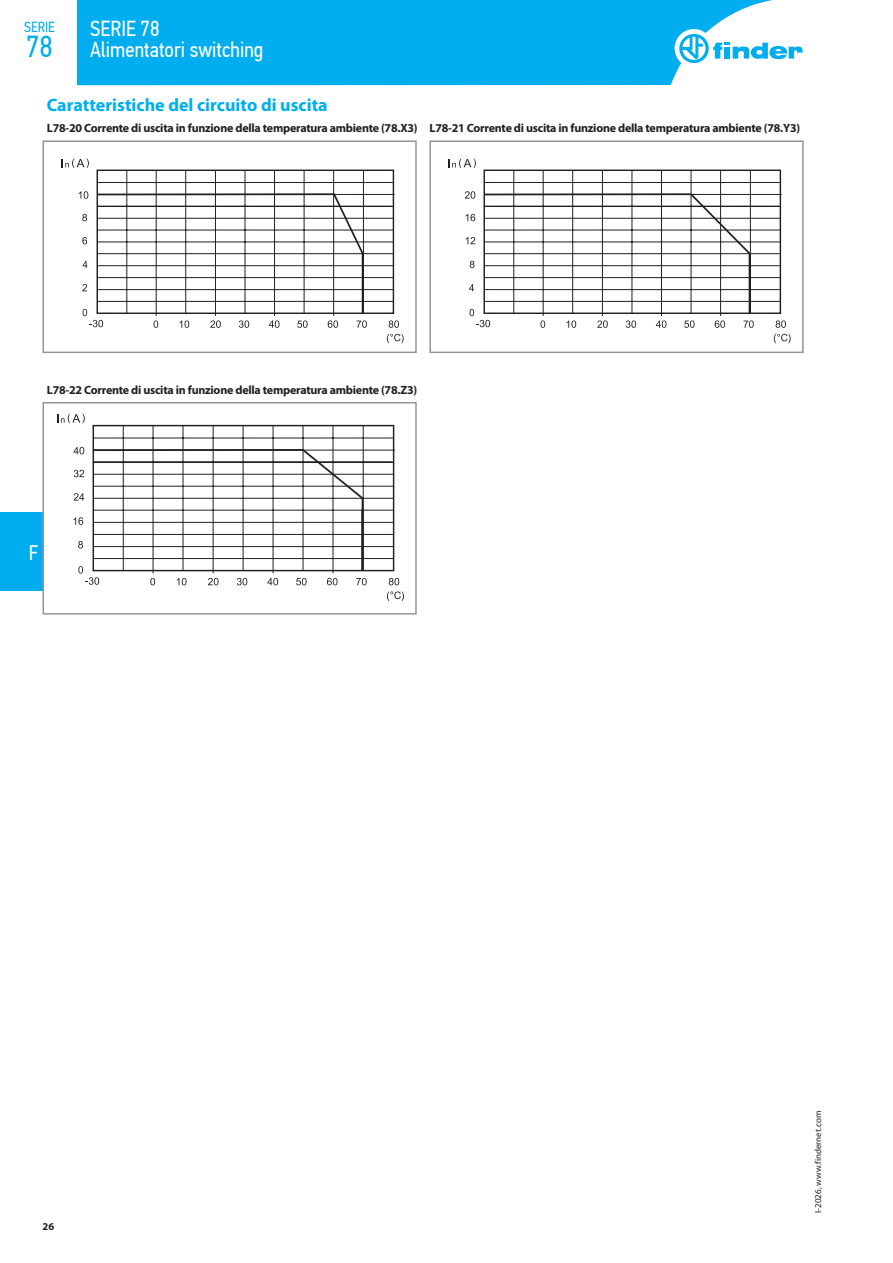
<style>
.page{position:relative;width:893px;height:1263px;background:#fff}
.page>*{position:absolute;margin:0;border:0;box-sizing:border-box;transform-origin:0 0}
.t1{font:30.3px "PF Din Text Cond Pro";color:#00aeef}
.t2{font:21.75px/21px "PF Din Text Cond Pro";color:#fff}
.t3{font:21px "PF Din Text Cond Pro";color:#fff}
.t4{font:700 18px "Myriad Pro";color:#00aeef}
.t5{font:14.55px "PF Din Text Cond Pro";color:#00aeef}
.t6{font:700 12px "Myriad Pro";letter-spacing:-.02em;color:#231f20}
.t7{font:700 10.5px "Myriad Pro";color:#231f20}
.t8{font:9px "Myriad Pro";color:#231f20}
</style>
<div class="page">
<div style="left:0;top:512px;width:43px;height:79px;background:#00aeef"></div>
<hr style="left:97px;top:253px;width:296px;height:1px;background:#231f20">
<hr style="left:97px;top:289px;width:296px;height:1px;background:#231f20">
<hr style="left:97px;top:277px;width:296px;height:1px;background:#231f20">
<hr style="left:97px;top:301px;width:296px;height:1px;background:#231f20">
<hr style="left:97px;top:182px;width:296px;height:1px;background:#231f20">
<hr style="left:97px;top:206px;width:296px;height:1px;background:#231f20">
<hr style="left:97px;top:242px;width:296px;height:1px;background:#231f20">
<hr style="left:97px;top:230px;width:296px;height:1px;background:#231f20">
<hr style="left:363px;top:170px;width:1px;height:143px;background:#231f20">
<hr style="left:333px;top:170px;width:1px;height:146px;background:#231f20">
<hr style="left:304px;top:170px;width:1px;height:143px;background:#231f20">
<hr style="left:245px;top:170px;width:1px;height:143px;background:#231f20">
<hr style="left:185px;top:170px;width:1px;height:143px;background:#231f20">
<hr style="left:127px;top:170px;width:1px;height:143px;background:#231f20">
<hr style="left:274px;top:170px;width:1px;height:146px;background:#231f20">
<hr style="left:215px;top:170px;width:1px;height:146px;background:#231f20">
<hr style="left:156px;top:170px;width:1px;height:146px;background:#231f20">
<hr style="left:98px;top:265px;width:295px;height:1px;background:#231f20">
<svg style="left:389px;top:320px;width:10px;height:8px"></svg>
<svg style="left:387px;top:334px;width:17px;height:9px"></svg>
<hr style="left:97px;top:218px;width:297px;height:1px;background:#231f20">
<hr style="left:97px;top:194px;width:298px;height:1px;background:#231f20">
<div style="left:97px;top:170px;width:297px;height:144px;border:1px solid #231f20"></div>
<svg style="left:62px;top:159px;width:27px;height:9px"></svg>
<svg style="left:79px;top:191px;width:288px;height:137px"></svg>
<div style="left:43px;top:140px;width:374px;height:213px;border:2px solid #939598"></div>
<hr style="left:484px;top:253px;width:296px;height:1px;background:#231f20">
<hr style="left:484px;top:289px;width:296px;height:1px;background:#231f20">
<hr style="left:484px;top:277px;width:296px;height:1px;background:#231f20">
<hr style="left:484px;top:301px;width:296px;height:1px;background:#231f20">
<hr style="left:484px;top:182px;width:296px;height:1px;background:#231f20">
<hr style="left:484px;top:206px;width:296px;height:1px;background:#231f20">
<hr style="left:484px;top:242px;width:296px;height:1px;background:#231f20">
<hr style="left:484px;top:230px;width:296px;height:1px;background:#231f20">
<hr style="left:750px;top:170px;width:1px;height:143px;background:#231f20">
<hr style="left:720px;top:170px;width:1px;height:146px;background:#231f20">
<hr style="left:691px;top:170px;width:1px;height:143px;background:#231f20">
<hr style="left:632px;top:170px;width:1px;height:143px;background:#231f20">
<hr style="left:572px;top:170px;width:1px;height:143px;background:#231f20">
<hr style="left:513px;top:170px;width:1px;height:143px;background:#231f20">
<hr style="left:661px;top:170px;width:1px;height:146px;background:#231f20">
<hr style="left:602px;top:170px;width:1px;height:146px;background:#231f20">
<hr style="left:543px;top:170px;width:1px;height:146px;background:#231f20">
<hr style="left:484px;top:265px;width:296px;height:1px;background:#231f20">
<svg style="left:776px;top:320px;width:10px;height:8px"></svg>
<svg style="left:774px;top:334px;width:17px;height:9px"></svg>
<hr style="left:484px;top:218px;width:297px;height:1px;background:#231f20">
<hr style="left:484px;top:194px;width:298px;height:1px;background:#231f20">
<div style="left:483px;top:170px;width:298px;height:144px;border:1px solid #231f20"></div>
<svg style="left:449px;top:159px;width:27px;height:9px"></svg>
<svg style="left:465px;top:191px;width:289px;height:137px"></svg>
<div style="left:429px;top:140px;width:375px;height:213px;border:2px solid #939598"></div>
<hr style="left:93px;top:510px;width:300px;height:1px;background:#231f20">
<hr style="left:93px;top:546px;width:300px;height:1px;background:#231f20">
<hr style="left:93px;top:534px;width:300px;height:1px;background:#231f20">
<hr style="left:93px;top:558px;width:300px;height:1px;background:#231f20">
<hr style="left:93px;top:438px;width:300px;height:1px;background:#231f20">
<hr style="left:93px;top:462px;width:300px;height:1px;background:#231f20">
<hr style="left:93px;top:498px;width:300px;height:1px;background:#231f20">
<hr style="left:93px;top:486px;width:300px;height:1px;background:#231f20">
<hr style="left:363px;top:426px;width:1px;height:144px;background:#231f20">
<hr style="left:333px;top:426px;width:1px;height:147px;background:#231f20">
<hr style="left:303px;top:426px;width:1px;height:144px;background:#231f20">
<hr style="left:243px;top:426px;width:1px;height:144px;background:#231f20">
<hr style="left:183px;top:426px;width:1px;height:144px;background:#231f20">
<hr style="left:123px;top:426px;width:1px;height:144px;background:#231f20">
<hr style="left:273px;top:426px;width:1px;height:147px;background:#231f20">
<hr style="left:213px;top:426px;width:1px;height:147px;background:#231f20">
<hr style="left:153px;top:426px;width:1px;height:147px;background:#231f20">
<hr style="left:94px;top:522px;width:299px;height:1px;background:#231f20">
<svg style="left:389px;top:578px;width:10px;height:7px"></svg>
<svg style="left:387px;top:591px;width:17px;height:10px"></svg>
<hr style="left:93px;top:474px;width:301px;height:1px;background:#231f20">
<hr style="left:93px;top:450px;width:302px;height:1px;background:#231f20">
<div style="left:93px;top:425px;width:301px;height:146px;border:1px solid #231f20"></div>
<svg style="left:57px;top:414px;width:28px;height:9px"></svg>
<svg style="left:73px;top:447px;width:294px;height:138px"></svg>
<div style="left:43px;top:402px;width:374px;height:213px;border:2px solid #939598"></div>
<div style="left:77px;top:0;width:696px;height:85px;background:#00aeef"></div>
<div style="left:675px;top:29px;width:38px;height:39px;background:#fff;border-radius:50%"></div>
<svg style="left:679px;top:34px;width:124px;height:29px"></svg>
<p class="t5" style="left:24px;top:19px;width:32px">SERIE</p>
<h1 class="t1" style="left:26px;top:28px;width:28px">78</h1>
<h2 class="t2" style="left:90px;top:18px;width:175px">SERIE 78<br>Alimentatori switching</h2>
<h3 class="t4" style="left:47px;top:93px;width:282px">Caratteristiche del circuito di uscita</h3>
<p class="t6" style="left:47px;top:121px;width:755px">L78-20 Corrente di uscita in funzione della temperatura ambiente (78.X3) L78-21 Corrente di uscita in funzione della temperatura ambiente (78.Y3)</p>
<p class="t6" style="left:47px;top:382px;width:372px">L78-22 Corrente di uscita in funzione della temperatura ambiente (78.Z3)</p>
<h3 class="t3" style="left:29px;top:540px;width:11px">F</h3>
<p class="t7" style="left:43px;top:1219px;width:13px">26</p>
<p class="t8" style="left:812px;top:1213px;width:103px;rotate:-90deg">I-2026, www.findernet.com</p>
</div>
